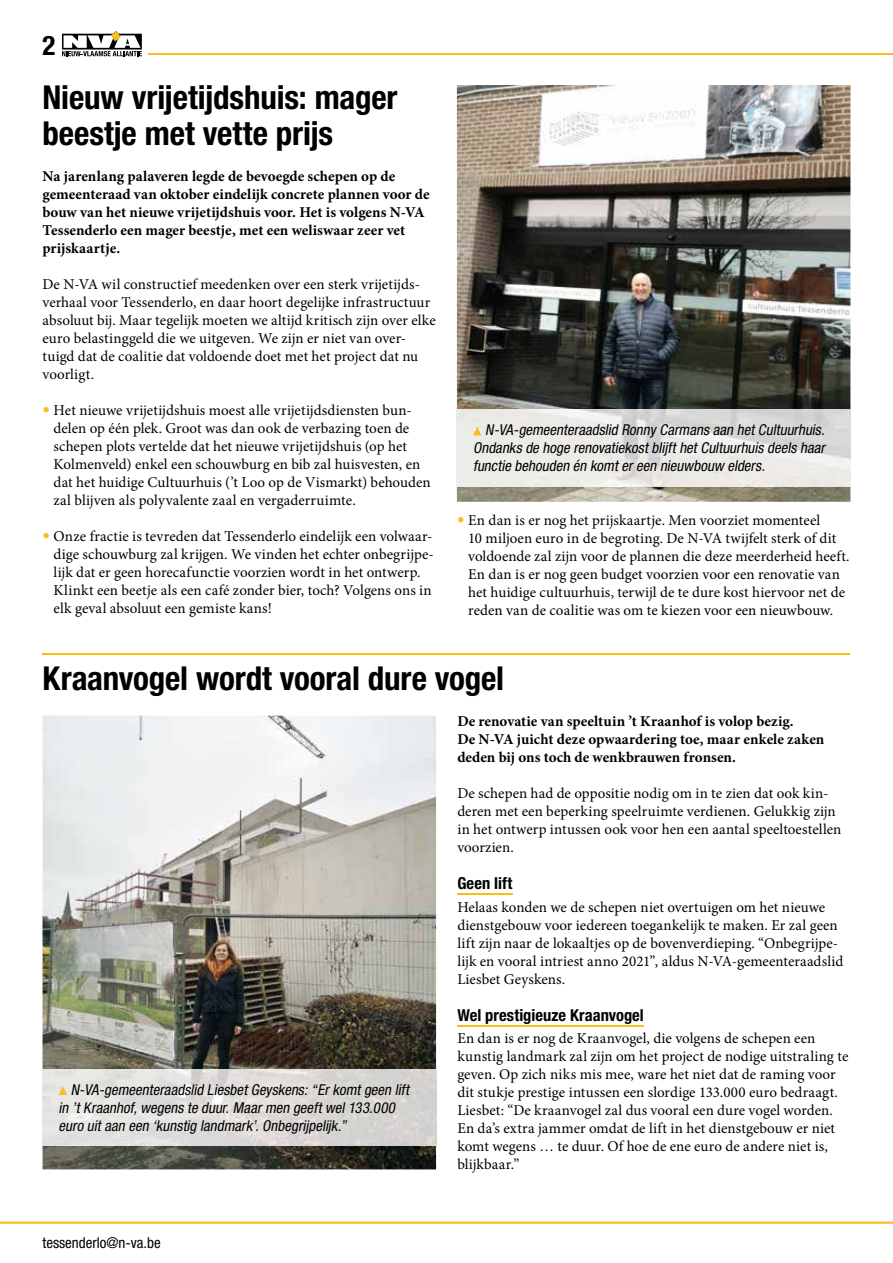
<style>
.page{position:relative;width:893px;height:1263px;background:#fff}
.page>*{position:absolute;margin:0;border:0;box-sizing:border-box;transform-origin:0 0}
.t1{font:700 condensed 33px/36px "Helvetica Neue LT Std";letter-spacing:-.005em;color:#000}
.t2{font:700 condensed 27px "Helvetica Neue LT Std";color:#000}
.t3{font:700 condensed 16.5px "Helvetica Neue LT Std";color:#000}
.t4{font:15px/18px "Minion Pro";color:#000}
.t5{font:700 15px/18px "Minion Pro";color:#000}
.t6{font:italic condensed 15px/18px "Helvetica Neue LT Std";color:#000;text-align:justify}
.t7{font:condensed 15px "Helvetica Neue LT Std";color:#000}
.s1{font-family:"Helvetica Neue LT Std";font-stretch:condensed;color:#fbbd1b}
</style>
<div class="page">
<hr style="left:43px;top:653px;width:807px;height:1px;background:#fbbd1b">
<hr style="left:457px;top:893px;width:55px;height:2px;background:#fbbd1b">
<hr style="left:457px;top:1025px;width:187px;height:1px;background:#fbbd1b">
<img style="left:457px;top:85px;width:393px;height:417px">
<img style="left:457px;top:410px;width:393px;height:76px">
<svg style="left:473px;top:427px;width:8px;height:8px"></svg>
<img style="left:43px;top:716px;width:393px;height:453px">
<img style="left:43px;top:1069px;width:393px;height:77px">
<svg style="left:59px;top:1086px;width:8px;height:9px"></svg>
<svg style="left:0;top:1221px;width:893px;height:3px"></svg>
<hr style="left:149px;top:54px;width:744px;height:1px;background:#fbbd1b">
<svg style="left:62px;top:31px;width:80px;height:25px"></svg>
<h2 class="t2" style="left:43px;top:29px;width:14px">2</h2>
<h1 class="t1" style="left:43px;top:78px;width:356px">Nieuw vrijetijdshuis: mager beestje met vette prijs</h1>
<p class="t5" style="left:43px;top:167px;width:389px">Na jarenlang palaveren legde de bevoegde schepen op de gemeenteraad van oktober eindelijk concrete plannen voor de bouw van het nieuwe vrijetijdshuis voor. Het is volgens N-VA Tessenderlo een mager beestje, met een weliswaar zeer vet prijskaartje.</p>
<p class="t4" style="left:43px;top:275px;width:395px">De N-VA wil constructief meedenken over een sterk vrijetijds&shy;verhaal voor Tessenderlo, en daar hoort degelijke infrastructuur absoluut bij. Maar tegelijk moeten we altijd kritisch zijn over elke euro belastinggeld die we uitgeven. We zijn er niet van over&shy;tuigd dat de coalitie dat voldoende doet met het project dat nu voorligt.</p>
<p class="t4" style="left:54px;top:401px;width:378px;text-indent:-11px"><span class="s1">•</span> Het nieuwe vrijetijdshuis moest alle vrijetijdsdiensten bun&shy;delen op één plek. Groot was dan ook de verbazing toen de schepen plots vertelde dat het nieuwe vrijetijdshuis (op het Kolmenveld) enkel een schouwburg en bib zal huisvesten, en dat het huidige Cultuurhuis (’t Loo op de Vismarkt) behouden zal blijven als polyvalente zaal en vergaderruimte.</p>
<p class="t4" style="left:54px;top:527px;width:382px;text-indent:-11px"><span class="s1">•</span> Onze fractie is tevreden dat Tessenderlo eindelijk een volwaar&shy;dige schouwburg zal krijgen. We vinden het echter onbegrijpe&shy;lijk dat er geen horecafunctie voorzien wordt in het ontwerp.<br>Klinkt een beetje als een café zonder bier, toch? Volgens ons in elk geval absoluut een gemiste kans!</p>
<p class="t6" style="left:473px;top:421px;width:356px;text-indent:12px">N-VA-gemeenteraadslid Ronny Carmans aan hetCultuurhuis.<br>Ondanks de hoge renovatiekostblijfthetCultuurhuis deels haar functie behouden én komtereen nieuwbouw elders.</p>
<p class="t4" style="left:468px;top:512px;width:383px;text-indent:-11px"><span class="s1">•</span> En dan is er nog het prijskaartje. Men voorziet momenteel<br>10 miljoen euro in de begroting. De N-VA twijfelt sterk of dit voldoende zal zijn voor de plannen die deze meerderheid heeft.<br>En dan is er nog geen budget voorzien voor een renovatie van het huidige cultuurhuis, terwijl de te dure kost hiervoor net de reden van de coalitie was om te kiezen voor een nieuwbouw.</p>
<h1 class="t1" style="left:43px;top:659px;width:463px">Kraanvogel wordt vooral dure vogel</h1>
<p class="t5" style="left:457px;top:712px;width:369px">De renovatie van speeltuin ’t Kraanhof is volop bezig.<br>De N-VA juicht deze opwaardering toe, maar enkele zaken deden bij ons toch de wenkbrauwen fronsen.</p>
<p class="t4" style="left:457px;top:784px;width:385px">De schepen had de oppositie nodig om in te zien dat ook kin&shy;deren met een beperking speelruimte verdienen. Gelukkig zijn in het ontwerp intussen ook voor hen een aantal speeltoestellen voorzien.</p>
<p class="t3" style="left:457px;top:873px;width:57px">Geen lift</p>
<p class="t4" style="left:457px;top:898px;width:387px">Helaas konden we de schepen niet overtuigen om het nieuwe dienstgebouw voor iedereen toegankelijk te maken. Er zal geen lift zijn naar de lokaaltjes op de bovenverdieping. “Onbegrijpe&shy;lijk en vooral intriest anno 2021”, aldus N-VA-gemeenteraadslid Liesbet Geyskens.</p>
<p class="t3" style="left:457px;top:1005px;width:188px">Wel prestigieuze Kraanvogel</p>
<p class="t4" style="left:457px;top:1029px;width:393px">En dan is er nog de Kraanvogel, die volgens de schepen een kunstig landmark zal zijn om het project de nodige uitstraling te geven. Op zich niks mis mee, ware het niet dat de raming voor dit stukje prestige intussen een slordige 133.000 euro bedraagt.<br>Liesbet: “De kraanvogel zal dus vooral een dure vogel worden.<br>En da’s extra jammer omdat de lift in het dienstgebouw er niet komt wegens … te duur. Of hoe de ene euro de andere niet is, blijkbaar.”</p>
<p class="t6" style="left:59px;top:1080px;width:355px;text-align:left;text-indent:12px">N-VA-gemeenteraadslid LiesbetGeyskens:“Erkomtgeen lift in ’tKraanhof,wegens te duur.Maarmen geeftwel133.000 euro uitaan een ‘kunstig landmark’.Onbegrijpelijk.”</p>
<p class="t7" style="left:43px;top:1234px;width:120px">tessenderlo@n-va.be</p>
</div>
